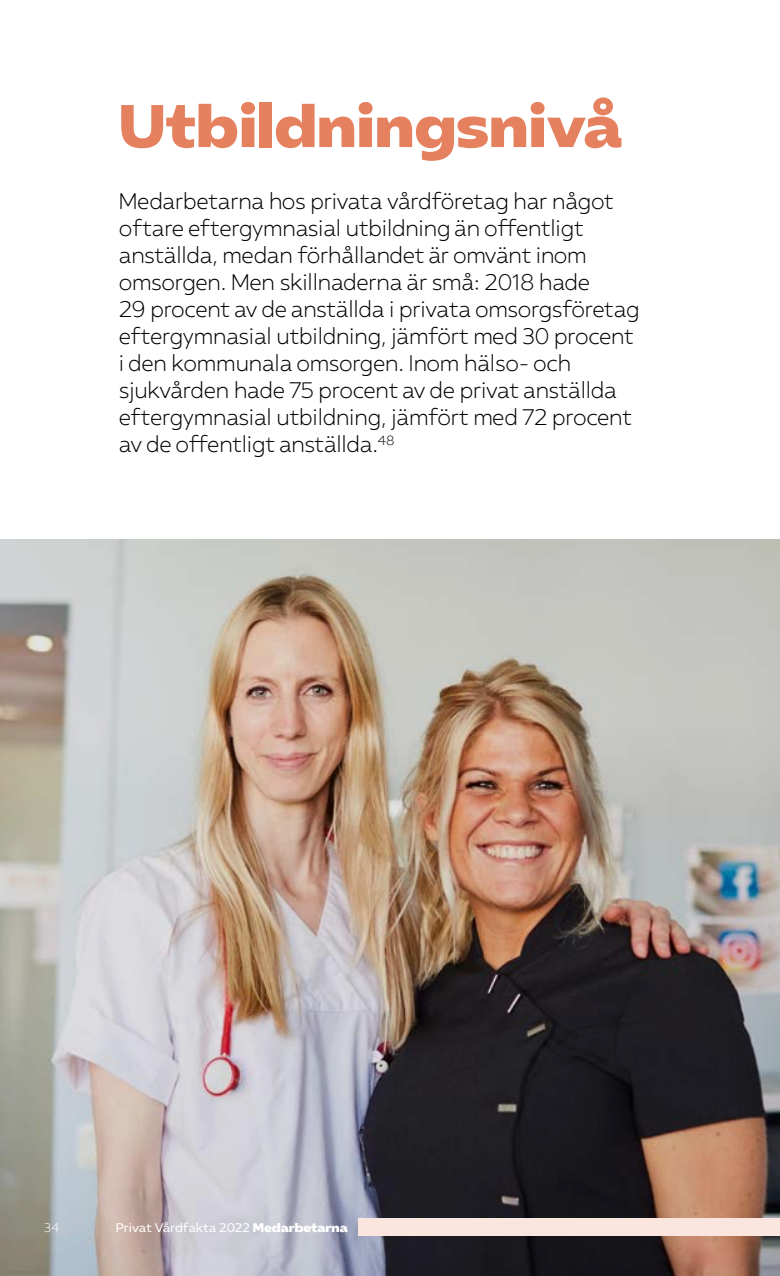
<style>
.page{position:relative;width:780px;height:1276px;background:#fff}
.page>*{position:absolute;margin:0;border:0;box-sizing:border-box;transform-origin:0 0}
.t1{font:60px "Almega Sans Display";color:#e5815e}
.t2{font:300 22.5px/27px "Almega Sans";letter-spacing:-.01em;color:#000}
.t3{font:12.5px "Almega Sans";color:#fff}
.t4{font:300 12.5px "Almega Sans";color:#fff}
.s1{font-family:"Almega Sans Display"}
</style>
<div class="page">
<img style="left:0;top:539px;width:780px;height:737px">
<div style="left:358px;top:1218px;width:422px;height:18px;background:#fae6df"></div>
<h1 class="t1" style="left:119px;top:84px;width:505px">Utbildningsnivå</h1>
<p class="t2" style="left:119px;top:187px;width:522px">Medarbetarna hos privata vårdföretag har något oftare eftergymnasial utbildning än offentligt anställda, medan förhållandet är omvänt inom omsorgen. Men skillnaderna är små: 2018 hade<br>29 procent av de anställda i privata omsorgsföretag eftergymnasial utbildning, jämfört med 30 procent i den kommunala omsorgen. Inom hälso- och sjukvården hade 75 procent av de privat anställda eftergymnasial utbildning, jämfört med 72 procent av de offentligt anställda.<sup>48</sup></p>
<p class="t4" style="left:44px;top:1219px;width:17px">34</p>
<p class="t3" style="left:116px;top:1219px;width:233px">Privat Vårdfakta 2022 <span class="s1">Medarbetarna</span></p>
</div>
